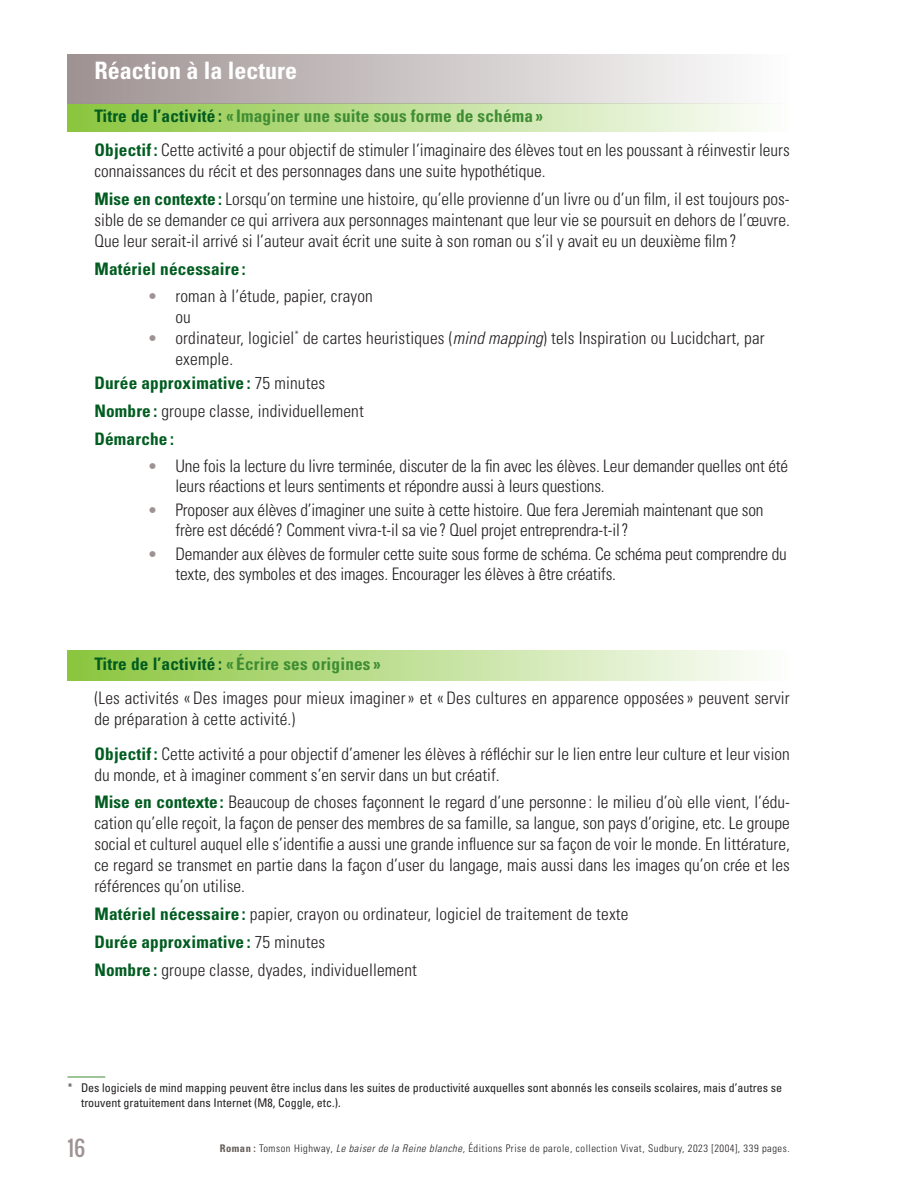
<style>
.page{position:relative;width:918px;height:1188px;background:#fff}
.page>*{position:absolute;margin:0;border:0;box-sizing:border-box;transform-origin:0 0}
.t1{font:700 condensed 24px "Univers";color:#fff}
.t2{font:21px "Oswald";color:#9f9292}
.t3{font:300 condensed 17.25px/27.8px "Univers";color:#231f20}
.t4{font:700 condensed 17.25px "Univers";letter-spacing:.01em;color:#015c20}
.t5{font:condensed 12px/15px "Univers";color:#231f20}
.t6{font:300 condensed 10.5px "Univers";letter-spacing:.05em;color:#231f20}
.s1{font-weight:700;color:#015c20}
.s2{font-weight:700;color:#3f8d33}
.s3{font-stretch:normal;font-size:16.5px;color:#9f9292}
.s4{font-style:italic}
.s5{font-weight:300}
.s6{font-weight:700;color:#645c58}
</style>
<div class="page">
<div style="left:68px;top:104px;width:722px;height:28px;background:linear-gradient(to right,#8bc63d,#fdfefd)"></div>
<div style="left:68px;top:54px;width:722px;height:50px;background:linear-gradient(to right,#9f9191,#fefefe)"></div>
<hr style="left:68px;top:1077px;width:37px;height:1px;background:#3f8d33">
<div style="left:68px;top:650px;width:722px;height:31px;background:linear-gradient(to right,#8bc63d,#fdfefd)"></div>
<h1 class="t1" style="left:94px;top:56px;width:204px">Réaction à la lecture</h1>
<p class="t3" style="left:94px;top:99px;width:697px;line-height:34.5px"><span class="s1">Titre de l’activité :</span> <span class="s2">« Imaginer une suite sous forme de schéma »<br></span><span class="s1">Objectif :</span> Cette activité a pour objectif de stimuler l’imaginaire des élèves tout en les poussant à réinvestir leurs</p>
<p class="t3" style="left:94px;top:157px;width:695px">connaissances du récit et des personnages dans une suite hypothétique.<br><span class="s1">Mise en contexte :</span> Lorsqu’on termine une histoire, qu’elle provienne d’un livre ou d’un film, il est toujours pos-</p>
<p class="t3" style="left:94px;top:210px;width:697px;line-height:21px">sible de se demander ce qui arrivera aux personnages maintenant que leur vie se poursuit en dehors de l’œuvre.<br>Que leur serait-il arrivé si l’auteur avait écrit une suite à son roman ou s’il y avait eu un deuxième film?</p>
<p class="t4" style="left:94px;top:258px;width:153px">Matériel nécessaire :</p>
<p class="t3" style="left:176px;top:285px;width:199px;line-height:21px;text-indent:-27px"><span class="s3">•</span> roman à l’étude, papier, crayon ou</p>
<p class="t3" style="left:175px;top:327px;width:591px;line-height:21px;text-indent:-27px"><span class="s3">•</span> ordinateur, logiciel<sup>*</sup> de cartes heuristiques (<span class="s4">mind mapping</span>) tels Inspiration ou Lucidchart, par exemple.</p>
<p class="t3" style="left:94px;top:369px;width:271px"><span class="s1">Durée approximative :</span> 75 minutes<br><span class="s1">Nombre :</span> groupe classe, individuellement<br><span class="s1">Démarche :</span></p>
<p class="t3" style="left:176px;top:456px;width:614px;line-height:20.2px;text-indent:-27px"><span class="s3">•</span> Une fois la lecture du livre terminée, discuter de la fin avec les élèves. Leur demander quelles ont été leurs réactions et leurs sentiments et répondre aussi à leurs questions.</p>
<p class="t3" style="left:176px;top:500px;width:590px;line-height:20.2px;text-indent:-27px"><span class="s3">•</span> Proposer aux élèves d’imaginer une suite à cette histoire. Que fera Jeremiah maintenant que son frère est décédé? Comment vivra-t-il sa vie? Quel projet entreprendra-t-il?</p>
<p class="t3" style="left:176px;top:544px;width:613px;line-height:20.2px;text-indent:-27px"><span class="s3">•</span> Demander aux élèves de formuler cette suite sous forme de schéma. Ce schéma peut comprendre du texte, des symboles et des images. Encourager les élèves à être créatifs.</p>
<p class="t3" style="left:94px;top:646px;width:697px;line-height:34.5px"><span class="s1">Titre de l’activité :</span> <span class="s2">« Écrire ses origines »<br></span>(Les activités « Des images pour mieux imaginer» et « Des cultures en apparence opposées» peuvent servir</p>
<p class="t3" style="left:94px;top:702px;width:697px;line-height:34.5px">de préparation à cette activité.)<br><span class="s1">Objectif :</span> Cette activité a pour objectif d’amener les élèves à réfléchir sur le lien entre leur culture et leur vision</p>
<p class="t3" style="left:94px;top:761px;width:695px">du monde, et à imaginer comment s’en servir dans un but créatif.<br><span class="s1">Mise en contexte:</span> Beaucoup de choses façonnent le regard d’une personne : le milieu d’où elle vient, l’édu-</p>
<p class="t3" style="left:94px;top:813px;width:697px;line-height:21px;text-align:justify">cation qu’elle reçoit, la façon de penser des membres de sa famille, sa langue, son pays d’origine, etc. Le groupe social et culturel auquel elle s’identifie a aussi une grande influence sur sa façon de voir le monde. En littérature, ce regard se transmet en partie dans la façon d’user du langage, mais aussi dans les images qu’on crée et les références qu’on utilise.</p>
<p class="t3" style="left:94px;top:900px;width:536px"><span class="s1">Matériel nécessaire :</span> papier, crayon ou ordinateur, logiciel de traitement de texte<br><span class="s1">Durée approximative :</span> 75 minutes<br><span class="s1">Nombre :</span> groupe classe, dyades, individuellement</p>
<p class="t5" style="left:81px;top:1080px;width:703px;text-indent:-14px"><span class="s5">*</span> Des logiciels de mind mapping peuvent être inclus dans les suites de productivité auxquelles sont abonnés les conseils scolaires, mais d’autres se trouvent gratuitement dans Internet (M8, Coggle, etc.).</p>
<p class="t2" style="left:68px;top:1132px;width:19px">16</p>
<p class="t6" style="left:220px;top:1142px;width:572px"><span class="s6">Roman :</span> Tomson Highway, <span class="s4">Le baiser de la Reine blanche,</span> Éditions Prise de parole, collection Vivat, Sudbury, 2023 [2004], 339 pages.</p>
</div>
